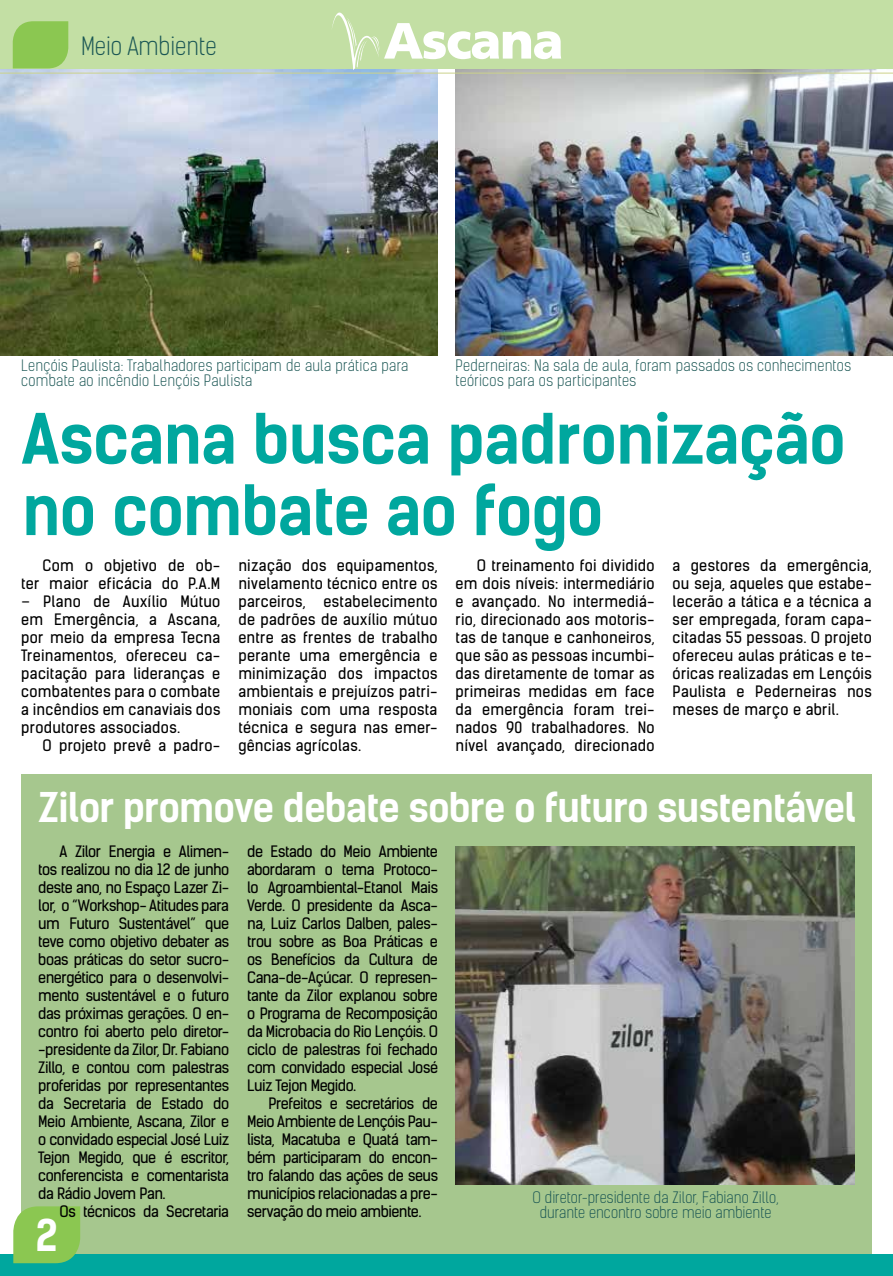
<style>
.page{position:relative;width:893px;height:1276px;background:#fff}
.page>*{position:absolute;margin:0;border:0;box-sizing:border-box;transform-origin:0 0}
.t1{font:700 66px/71.4px "Kelson Sans";letter-spacing:-.02em;color:#00a79e}
.t2{font:42px "Kelson Sans Bold RU";color:#fff}
.t3{font:700 39px "Kelson Sans";letter-spacing:-.025em;color:#fff}
.t4{font:24px "Kelson Sans Light BG";color:#1a5654}
.t5{font:15px/18px "Kelson Sans Regular BG";letter-spacing:.01em;color:#000;text-align:justify}
.t6{font:300 15px/15px "Kelson Sans";letter-spacing:.01em;color:#1a5654}
.t7{font:15px "Kelson Sans Regular BG";letter-spacing:-.03em;color:#000}
</style>
<div class="page">
<img style="left:0;top:68px;width:438px;height:288px">
<img style="left:455px;top:68px;width:438px;height:288px">
<div style="left:21px;top:774px;width:851px;height:489px;background:#a6c78e"></div>
<div style="left:0;top:0;width:893px;height:68px;background:#c3dfa4"></div>
<div style="left:0;top:1254px;width:893px;height:22px;background:#00a79e"></div>
<svg style="left:13px;top:1206px;width:67px;height:57px"></svg>
<svg style="left:13px;top:21px;width:55px;height:47px"></svg>
<hr style="left:0;top:73px;width:893px;height:1px;background:#cbd28b">
<svg style="left:332px;top:12px;width:229px;height:58px"></svg>
<img style="left:455px;top:846px;width:400px;height:338px">
<h3 class="t4" style="left:81px;top:32px;width:137px">Meio Ambiente</h3>
<p class="t6" style="left:21px;top:358px;width:389px">Lençóis Paulista: Trabalhadores participam de aula prática para combate ao incêndio Lençóis Paulista</p>
<p class="t6" style="left:455px;top:358px;width:397px">Pederneiras: Na sala de aula, foram passados os conhecimentos teóricos para os participantes</p>
<h1 class="t1" style="left:21px;top:404px;width:826px">Ascana busca padronização no combate ao fogo</h1>
<p class="t5" style="left:21px;top:556px;width:201px;text-align:right">Com o objetivo de ob&shy;ter maior eficácia do P.A.M</p>
<p class="t5" style="left:21px;top:592px;width:201px">– Plano de Auxílio Mútuo em Emergência, a Ascana, por meio da empresa Tecna Treinamentos, ofereceu ca&shy;pacitação para lideranças e combatentes para o combate a incêndios em canaviais dos produtores associados.</p>
<p class="t5" style="left:43px;top:736px;width:179px">O projeto prevê a padro-</p>
<p class="t5" style="left:238px;top:556px;width:201px">nização dos equipamentos, nivelamento técnico entre os parceiros, estabelecimento de padrões de auxílio mútuo entre as frentes de trabalho perante uma emergência e minimização dos impactos ambientais e prejuízos patri&shy;moniais com uma resposta técnica e segura nas emer&shy;gências agrícolas.</p>
<p class="t5" style="left:455px;top:556px;width:201px;text-indent:21px">O treinamento foi dividido em dois níveis: intermediário e avançado. No intermediá&shy;rio, direcionado aos motoris&shy;tas de tanque e canhoneiros, que são as pessoas incumbi&shy;das diretamente de tomar as primeiras medidas em face da emergência foram trei&shy;nados 90 trabalhadores. No nível avançado, direcionado</p>
<p class="t5" style="left:673px;top:556px;width:201px">a gestores da emergência, ou seja, aqueles que estabe&shy;lecerão a tática e a técnica a ser empregada, foram capa&shy;citadas 55 pessoas. O projeto ofereceu aulas práticas e te&shy;óricas realizadas em Lençóis Paulista e Pederneiras nos meses de março e abril.</p>
<h3 class="t3" style="left:38px;top:783px;width:819px">Zilor promove debate sobre o futuro sustentável</h3>
<p class="t5" style="left:38px;top:842px;width:192px;text-indent:21px">A Zilor Energia e Alimen&shy;tos realizou no dia 12 de junho deste ano, no Espaço Lazer Zi&shy;lor, o “Workshop- Atitudes para um Futuro Sustentável” que teve como objetivo debater as boas práticas do setor sucro&shy;energético para o desenvolvi&shy;mento sustentável e o futuro das próximas gerações. O en&shy;contro foi aberto pelo diretor--presidente da Zilor, Dr. Fabiano Zillo, e contou com palestras proferidas por representantes da Secretaria de Estado do Meio Ambiente, Ascana, Zilor e o convidado especial José Luiz Tejon Megido, que é escritor, conferencista e comentarista da Rádio Jovem Pan.</p>
<p class="t7" style="left:60px;top:1202px;width:171px">Os técnicos da Secretaria</p>
<h2 class="t2" style="left:36px;top:1209px;width:24px">2</h2>
<p class="t5" style="left:247px;top:842px;width:192px">de Estado do Meio Ambiente abordaram o tema Protoco&shy;lo Agroambiental-Etanol Mais Verde. O presidente da Asca&shy;na, Luiz Carlos Dalben, pales&shy;trou sobre as Boa Práticas e os Benefícios da Cultura de Cana-de-Açúcar. O represen&shy;tante da Zilor explanou sobre o Programa de Recomposição da Microbacia do Rio Lençóis. O ciclo de palestras foi fechado com convidado especial José Luiz Tejon Megido.</p>
<p class="t5" style="left:247px;top:1094px;width:192px;text-indent:21px">Prefeitos e secretários de Meio Ambiente de Lençóis Pau&shy;lista, Macatuba e Quatá tam&shy;bém participaram do encon&shy;tro falando das ações de seus municípios relacionadas a pre&shy;servação do meio ambiente.</p>
<p class="t6" style="left:533px;top:1190px;width:247px;text-align:center">O diretor-presidente da Zilor, Fabiano Zillo, durante encontro sobre meio ambiente</p>
</div>
